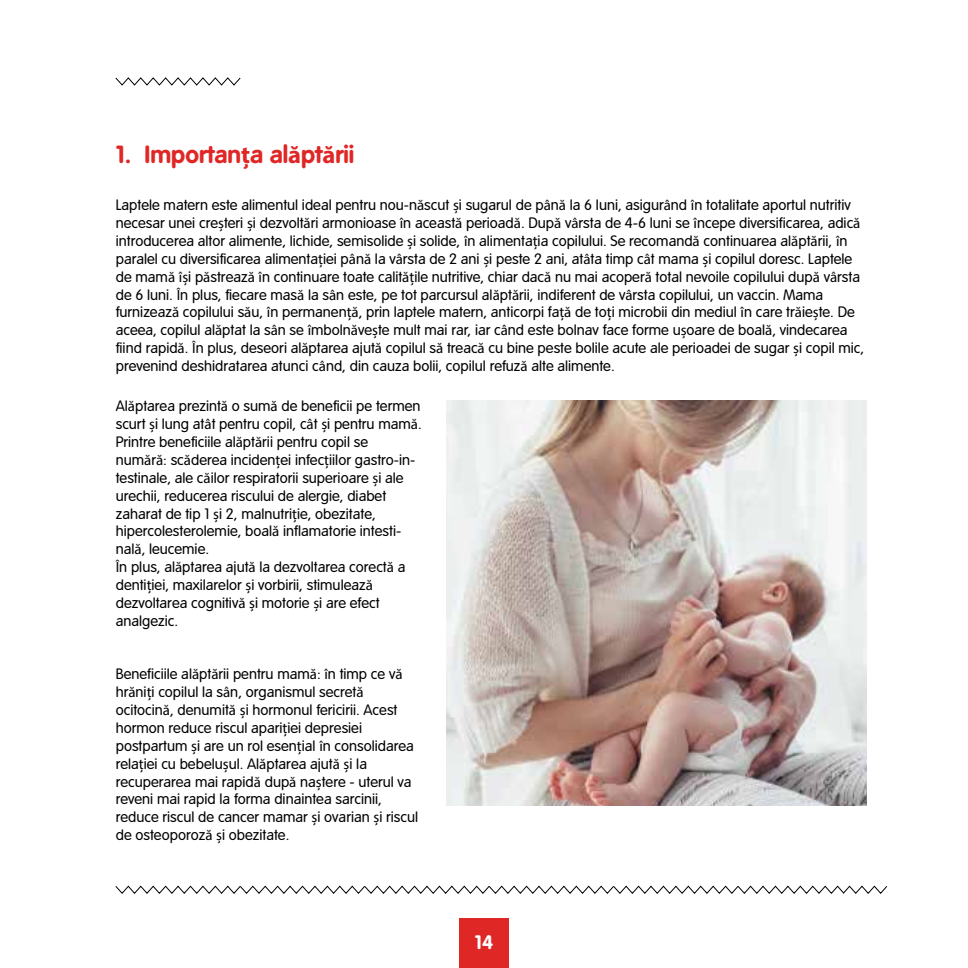
<style>
.page{position:relative;width:968px;height:968px;background:#fff}
.page>*{position:absolute;margin:0;border:0;box-sizing:border-box;transform-origin:0 0}
.t1{font:700 24.5px "Rotonda C";color:#df2726}
.t2{font:700 19.25px "Rotonda C";color:#fff}
.t3{font:14.88px/17.8px "Rotonda C";color:#000}
.s1{font-family:"Myriad Pro"}
</style>
<div class="page">
<svg style="left:115px;top:77px;width:126px;height:9px"></svg>
<svg style="left:115px;top:885px;width:772px;height:8px"></svg>
<div style="left:459px;top:918px;width:50px;height:49px;background:#df2726"></div>
<img style="left:447px;top:400px;width:419px;height:405px">
<h1 class="t1" style="left:116px;top:140px;width:240px">1. Importan<span class="s1">ț</span>a al<span class="s1">ă</span>pt<span class="s1">ă</span>rii</h1>
<p class="t3" style="left:116px;top:196px;width:750px">Laptele matern este alimentul ideal pentru nou-n<span class="s1">ă</span>scut <span class="s1">ș</span>i sugarul de p<span class="s1">â</span>n<span class="s1">ă</span> la 6 luni, asigur<span class="s1">â</span>nd <span class="s1">î</span>n totalitate aportul nutritiv necesar unei cre<span class="s1">ș</span>teri <span class="s1">ș</span>i dezvolt<span class="s1">ă</span>ri armonioase <span class="s1">î</span>n aceast<span class="s1">ă</span> perioad<span class="s1">ă</span>. Dup<span class="s1">ă</span> v<span class="s1">â</span>rsta de 4-6 luni se <span class="s1">î</span>ncepe diversificarea, adic<span class="s1">ă </span>introducerea altor alimente, lichide, semisolide <span class="s1">ș</span>i solide, <span class="s1">î</span>n alimenta<span class="s1">ț</span>ia copilului. Se recomand<span class="s1">ă</span> continuarea al<span class="s1">ă</span>pt<span class="s1">ă</span>rii, <span class="s1">î</span>n paralel cu diversificarea alimenta<span class="s1">ț</span>iei p<span class="s1">â</span>n<span class="s1">ă</span> la v<span class="s1">â</span>rsta de 2 ani <span class="s1">ș</span>i peste 2 ani, at<span class="s1">â</span>ta timp c<span class="s1">â</span>t mama <span class="s1">ș</span>i copilul doresc. Laptele de mam<span class="s1">ă îș</span>i p<span class="s1">ă</span>streaz<span class="s1">ă î</span>n continuare toate calit<span class="s1">ăț</span>ile nutritive, chiar dac<span class="s1">ă</span> nu mai acoper<span class="s1">ă</span> total nevoile copilului dup<span class="s1">ă</span> v<span class="s1">â</span>rsta de 6 luni. <span class="s1">Î</span>n plus, fiecare mas<span class="s1">ă</span> la s<span class="s1">â</span>n este, pe tot parcursul al<span class="s1">ă</span>pt<span class="s1">ă</span>rii, indiferent de v<span class="s1">â</span>rsta copilului, un vaccin. Mama furnizeaz<span class="s1">ă</span> copilului s<span class="s1">ă</span>u, <span class="s1">î</span>n permanen<span class="s1">ță</span>, prin laptele matern, anticorpi fa<span class="s1">ță</span> de to<span class="s1">ț</span>i microbii din mediul <span class="s1">î</span>n care tr<span class="s1">ă</span>ie<span class="s1">ș</span>te. De aceea, copilul al<span class="s1">ă</span>ptat la s<span class="s1">â</span>n se <span class="s1">î</span>mboln<span class="s1">ă</span>ve<span class="s1">ș</span>te mult mai rar, iar c<span class="s1">â</span>nd este bolnav face forme u<span class="s1">ș</span>oare de boal<span class="s1">ă</span>, vindecarea fiind rapid<span class="s1">ă</span>. <span class="s1">Î</span>n plus, deseori al<span class="s1">ă</span>ptarea ajut<span class="s1">ă</span> copilul s<span class="s1">ă</span> treac<span class="s1">ă</span> cu bine peste bolile acute ale perioadei de sugar <span class="s1">ș</span>i copil mic, prevenind deshidratarea atunci c<span class="s1">â</span>nd, din cauza bolii, copilul refuz<span class="s1">ă</span> alte alimente.</p>
<p class="t3" style="left:116px;top:397px;width:307px">Al<span class="s1">ă</span>ptarea prezint<span class="s1">ă</span> o sum<span class="s1">ă</span> de beneficii pe termen scurt <span class="s1">ș</span>i lung at<span class="s1">â</span>t pentru copil, c<span class="s1">â</span>t <span class="s1">ș</span>i pentru mam<span class="s1">ă</span>.<br>Printre beneficiile al<span class="s1">ă</span>pt<span class="s1">ă</span>rii pentru copil se num<span class="s1">ă</span>r<span class="s1">ă</span>: sc<span class="s1">ă</span>derea inciden<span class="s1">ț</span>ei infec<span class="s1">ț</span>iilor gastro-in&shy;testinale, ale c<span class="s1">ă</span>ilor respiratorii superioare <span class="s1">ș</span>i ale urechii, reducerea riscului de alergie, diabet zaharat de tip 1 <span class="s1">ș</span>i 2, malnutri<span class="s1">ț</span>ie, obezitate, hipercolesterolemie, boal<span class="s1">ă</span> inflamatorie intesti&shy;nal<span class="s1">ă</span>, leucemie.<br><span class="s1">Î</span>n plus, al<span class="s1">ă</span>ptarea ajut<span class="s1">ă</span> la dezvoltarea corect<span class="s1">ă</span> a denti<span class="s1">ț</span>iei, maxilarelor <span class="s1">ș</span>i vorbirii, stimuleaz<span class="s1">ă </span>dezvoltarea cognitiv<span class="s1">ă ș</span>i motorie <span class="s1">ș</span>i are efect analgezic.</p>
<p class="t3" style="left:116px;top:665px;width:304px">Beneficiile al<span class="s1">ă</span>pt<span class="s1">ă</span>rii pentru mam<span class="s1">ă</span>: <span class="s1">î</span>n timp ce v<span class="s1">ă </span>hr<span class="s1">ă</span>ni<span class="s1">ț</span>i copilul la s<span class="s1">â</span>n, organismul secret<span class="s1">ă </span>ocitocin<span class="s1">ă</span>, denumit<span class="s1">ă ș</span>i hormonul fericirii. Acest hormon reduce riscul apari<span class="s1">ț</span>iei depresiei postpartum <span class="s1">ș</span>i are un rol esen<span class="s1">ț</span>ial <span class="s1">î</span>n consolidarea rela<span class="s1">ț</span>iei cu bebelu<span class="s1">ș</span>ul. Al<span class="s1">ă</span>ptarea ajut<span class="s1">ă ș</span>i la recuperarea mai rapid<span class="s1">ă</span> dup<span class="s1">ă</span> na<span class="s1">ș</span>tere - uterul va reveni mai rapid la forma dinaintea sarcinii, reduce riscul de cancer mamar <span class="s1">ș</span>i ovarian <span class="s1">ș</span>i riscul de osteoporoz<span class="s1">ă ș</span>i obezitate.</p>
<p class="t2" style="left:475px;top:931px;width:20px">14</p>
</div>
